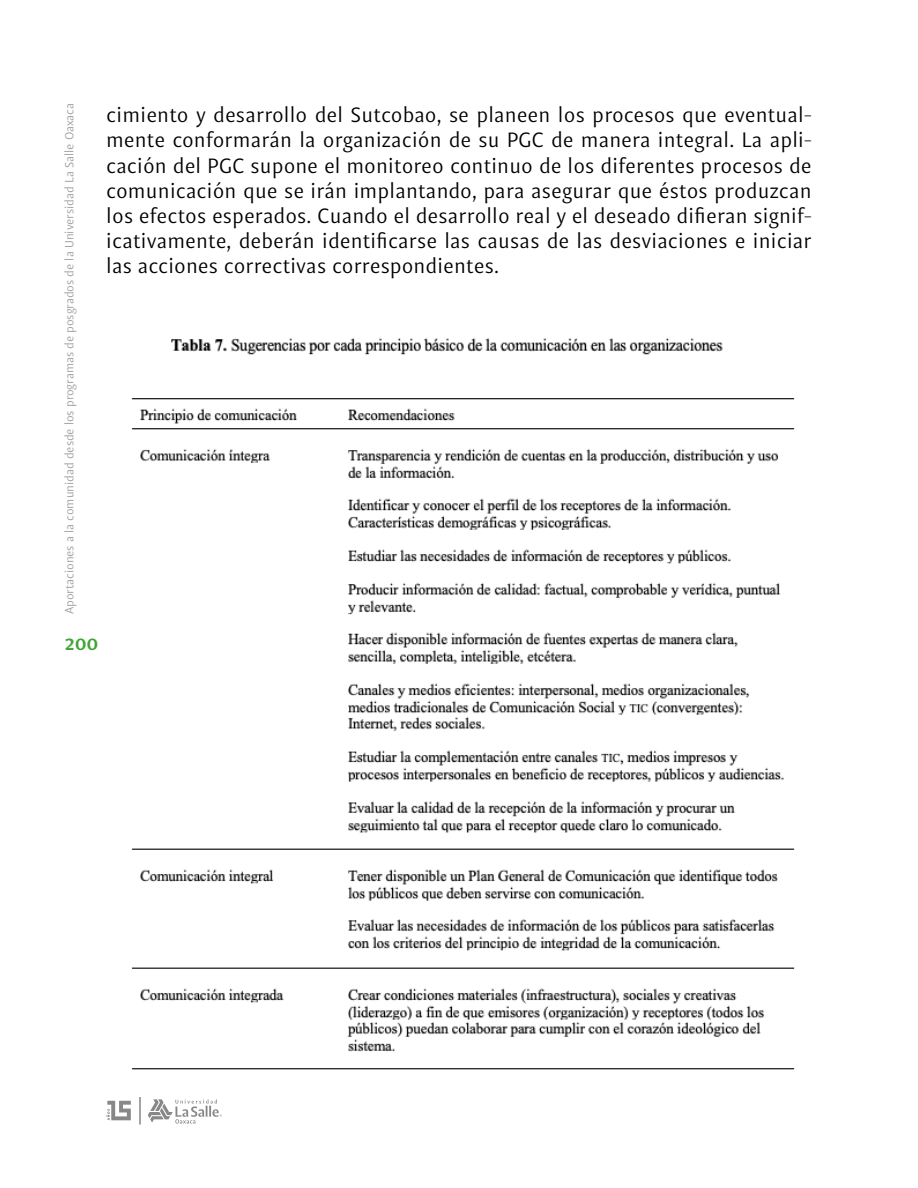
<style>
.page{position:relative;width:918px;height:1188px;background:#fff}
.page>*{position:absolute;margin:0;border:0;box-sizing:border-box;transform-origin:0 0}
.t1{font:21px/25.2px "Indivisa Text Sans";letter-spacing:.005em;color:#000;text-align:justify}
.t2{font:700 21px "Indivisa Text Sans";color:#3fa535}
.t3{font:12px "Indivisa Text Sans";letter-spacing:-.005em;color:#9d9d9c}
</style>
<div class="page">
<svg style="left:148px;top:1099px;width:74px;height:25px"></svg>
<svg style="left:106px;top:1101px;width:25px;height:19px"></svg>
<hr style="left:139px;top:1097px;width:2px;height:28px;background:#878787">
<img style="left:131px;top:338px;width:664px;height:732px">
<p class="t3" style="left:60px;top:614px;width:513px;rotate:-90deg">Aportaciones a la comunidad desde los programas de posgrados de la Universidad La Salle Oaxaca</p>
<p class="t1" style="left:106px;top:101px;width:707px">cimiento y desarrollo del Sutcobao, se planeen los procesos que eventual&shy;mente conformarán la organización de su PGC de manera integral. La apli&shy;cación del PGC supone el monitoreo continuo de los diferentes procesos de comunicación que se irán implantando, para asegurar que éstos produzcan los efectos esperados. Cuando el desarrollo real y el deseado difieran signif&shy;icativamente, deberán identificarse las causas de las desviaciones e iniciar las acciones correctivas correspondientes.</p>
<p class="t2" style="left:64px;top:625px;width:36px">200</p>
</div>
